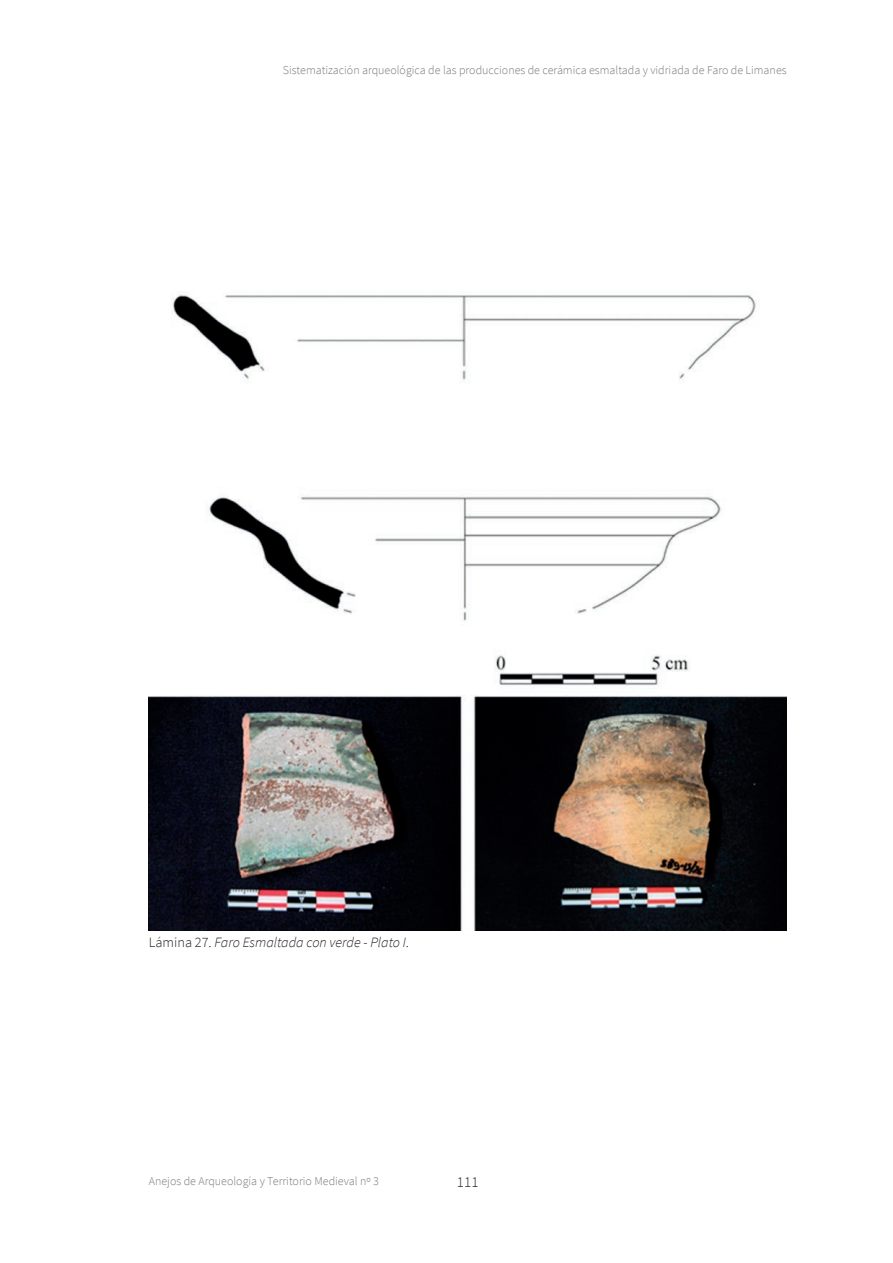
<style>
.page{position:relative;width:893px;height:1263px;background:#fff}
.page>*{position:absolute;margin:0;border:0;box-sizing:border-box;transform-origin:0 0}
.t1{font:300 15px "Source Sans Pro";color:#231f20}
.t2{font:italic 300 14.25px "Source Sans Pro";color:#231f20}
.t3{font:300 12px "Source Sans Pro";color:#76787b}
.s1{font-style:normal}
</style>
<div class="page">
<img style="left:149px;top:292px;width:638px;height:638px">
<p class="t3" style="left:283px;top:62px;width:505px">Sistematización arqueológica de las producciones de cerámica esmaltada y vidriada de Faro de Limanes</p>
<p class="t2" style="left:149px;top:934px;width:262px"><span class="s1">Lámina 27.</span> Faro Esmaltada con verde - Plato I<span class="s1">.</span></p>
<p class="t3" style="left:149px;top:1173px;width:232px">Anejos de Arqueología y Territorio Medieval nº 3</p>
<p class="t1" style="left:457px;top:1173px;width:23px">111</p>
</div>
